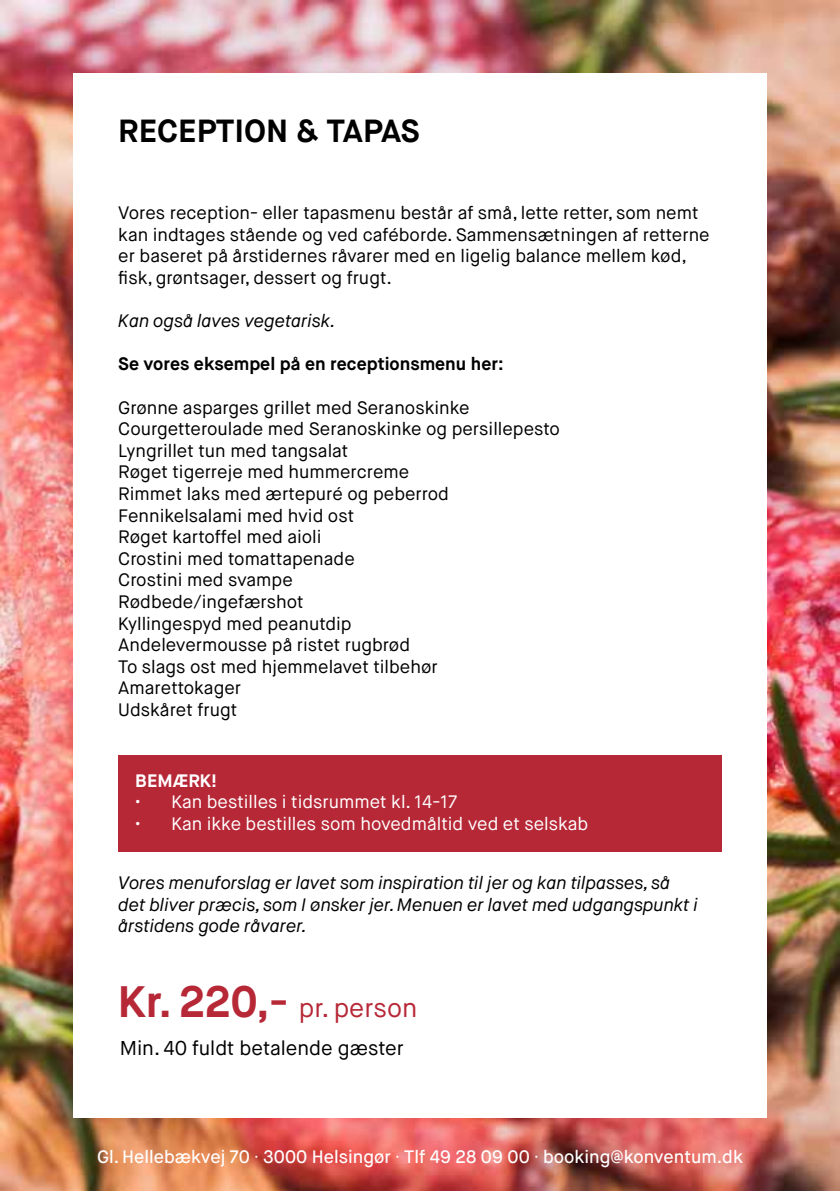
<style>
.page{position:relative;width:840px;height:1191px;background:#fff}
.page>*{position:absolute;margin:0;border:0;box-sizing:border-box;transform-origin:0 0}
.t1{font:700 32px "Maison Neue";color:#000}
.t2{font:26px "Maison Neue";color:#b72837}
.t3{font:20px "Maison Neue";color:#000}
.t4{font:18px/21.6px "Maison Neue";color:#000}
.t5{font:italic 18px/21.6px "Maison Neue";color:#000}
.t6{font:18px "Maison Neue";color:#fff}
.t7{font:500 18px "Maison Neue";color:#fff}
.t8{font:700 18px "Maison Neue";color:#000}
.t9{font:700 18px "Maison Neue";color:#fff}
.s1{font-weight:700;font-size:44px}
.s2{font-family:"Minion Pro";font-weight:400}
</style>
<div class="page">
<img style="left:0;top:0;width:839px;height:1191px">
<div style="left:73px;top:73px;width:693px;height:1045px;background:#fff"></div>
<div style="left:118px;top:755px;width:603px;height:97px;background:#b72837"></div>
<h1 class="t1" style="left:118px;top:111px;width:303px">RECEPTION &amp; TAPAS</h1>
<p class="t4" style="left:118px;top:202px;width:592px">Vores reception- eller tapasmenu består af små, lette retter, som nemt kan indtages stående og ved caféborde. Sammensætningen af retterne er baseret på årstidernes råvarer med en ligelig balance mellem kød, fisk, grøntsager, dessert og frugt.</p>
<p class="t5" style="left:118px;top:310px;width:218px">Kan også laves vegetarisk.</p>
<p class="t8" style="left:118px;top:353px;width:386px">Se vores eksempel på en receptionsmenu her:</p>
<p class="t4" style="left:118px;top:397px;width:443px">Grønne asparges grillet med Seranoskinke<br>Courgetteroulade med Seranoskinke og persillepesto<br>Lyngrillet tun med tangsalat<br>Røget tigerreje med hummercreme<br>Rimmet laks med ærtepuré og peberrod<br>Fennikelsalami med hvid ost<br>Røget kartoffel med aioli<br>Crostini med tomattapenade<br>Crostini med svampe<br>Rødbede/ingefærshot<br>Kyllingespyd med peanutdip<br>Andelevermousse på ristet rugbrød<br>To slags ost med hjemmelavet tilbehør<br>Amarettokager<br>Udskåret frugt</p>
<p class="t9" style="left:135px;top:769px;width:83px">BEMÆRK!</p>
<p class="t6" style="left:135px;top:790px;width:323px">• Kan bestilles i tidsrummet kl. 14-17</p>
<p class="t6" style="left:135px;top:812px;width:454px">• Kan ikke bestilles som hovedmåltid ved et selskab</p>
<p class="t5" style="left:118px;top:872px;width:580px">Vores menuforslag er lavet som inspiration til jer og kan tilpasses, så det bliver præcis, som I ønsker jer. Menuen er lavet med udgangspunkt i årstidens gode råvarer.</p>
<h2 class="t2" style="left:118px;top:991px;width:300px"><span class="s1">Kr. 220,-</span> pr. person</h2>
<p class="t3" style="left:120px;top:1035px;width:285px">Min. 40 fuldt betalende gæster</p>
<p class="t7" style="left:97px;top:1145px;width:647px">Gl. Hellebækvej 70 <span class="s2">·</span> 3000 Helsingør <span class="s2">·</span> Tlf 49 28 09 00 <span class="s2">·</span> booking@konventum.dk</p>
</div>
